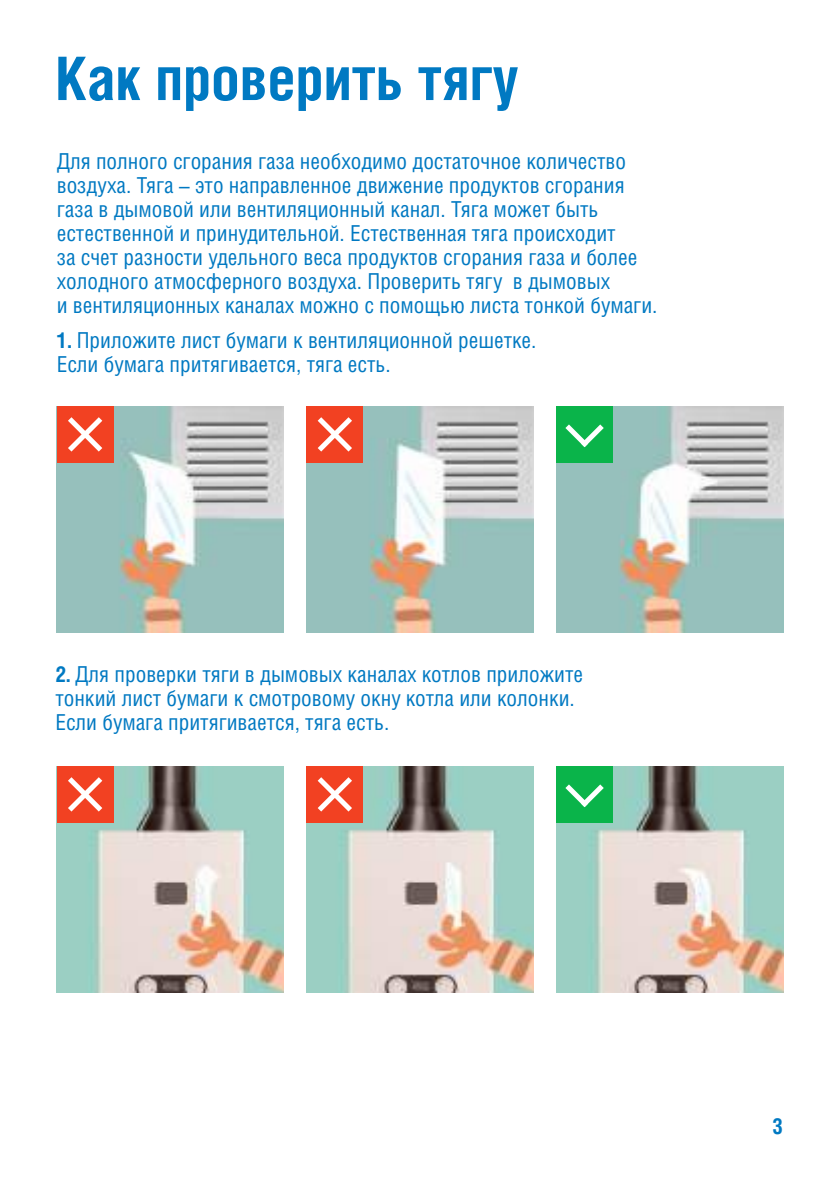
<style>
.page{position:relative;width:840px;height:1191px;background:#fff}
.page>*{position:absolute;margin:0;border:0;box-sizing:border-box;transform-origin:0 0}
.t1{font:700 60px "Helios Cond";color:#0079c2}
.t2{font:22px/24px "Helios Cond";color:#0079c2}
.t3{font:700 22px "Helios Cond";color:#0079c2}
.s1{font-weight:700}
</style>
<div class="page">
<img style="left:306px;top:406px;width:227px;height:227px">
<img style="left:57px;top:406px;width:226px;height:227px">
<img style="left:306px;top:766px;width:227px;height:226px">
<img style="left:57px;top:766px;width:226px;height:226px">
<img style="left:556px;top:406px;width:226px;height:227px">
<img style="left:556px;top:766px;width:226px;height:226px">
<div style="left:57px;top:406px;width:56px;height:57px;background:#f24122"></div>
<svg style="left:68px;top:417px;width:34px;height:34px"></svg>
<div style="left:57px;top:766px;width:56px;height:56px;background:#f24122"></div>
<svg style="left:68px;top:777px;width:34px;height:34px"></svg>
<div style="left:306px;top:406px;width:57px;height:57px;background:#f24122"></div>
<svg style="left:317px;top:417px;width:35px;height:34px"></svg>
<div style="left:306px;top:766px;width:57px;height:56px;background:#f24122"></div>
<svg style="left:317px;top:777px;width:35px;height:34px"></svg>
<div style="left:556px;top:406px;width:56px;height:57px;background:#0ab44a"></div>
<svg style="left:565px;top:424px;width:38px;height:23px"></svg>
<div style="left:556px;top:766px;width:56px;height:56px;background:#0ab44a"></div>
<svg style="left:565px;top:784px;width:38px;height:23px"></svg>
<h1 class="t1" style="left:55px;top:38px;width:464px">Как проверить тягу</h1>
<p class="t2" style="left:57px;top:149px;width:602px">Для полного сгорания газа необходимо достаточное количество воздуха. Тяга – это направленное движение продуктов сгорания газа в дымовой или вентиляционный канал. Тяга может быть естественной и принудительной. Естественная тяга происходит<br>за счет разности удельного веса продуктов сгорания газа и более холодного атмосферного воздуха. Проверить тягу в дымовых<br>и вентиляционных каналах можно с помощью листа тонкой бумаги.</p>
<p class="t2" style="left:57px;top:328px;width:481px"><span class="s1">1.</span> Приложите лист бумаги к вентиляционной решетке.<br>Если бумага притягивается, тяга есть.</p>
<p class="t2" style="left:55px;top:662px;width:529px"><span class="s1">2.</span> Для проверки тяги в дымовых каналах котлов приложите тонкий лист бумаги к смотровому окну котла или колонки.<br>Если бумага притягивается, тяга есть.</p>
<p class="t3" style="left:771px;top:1111px;width:12px">3</p>
</div>
